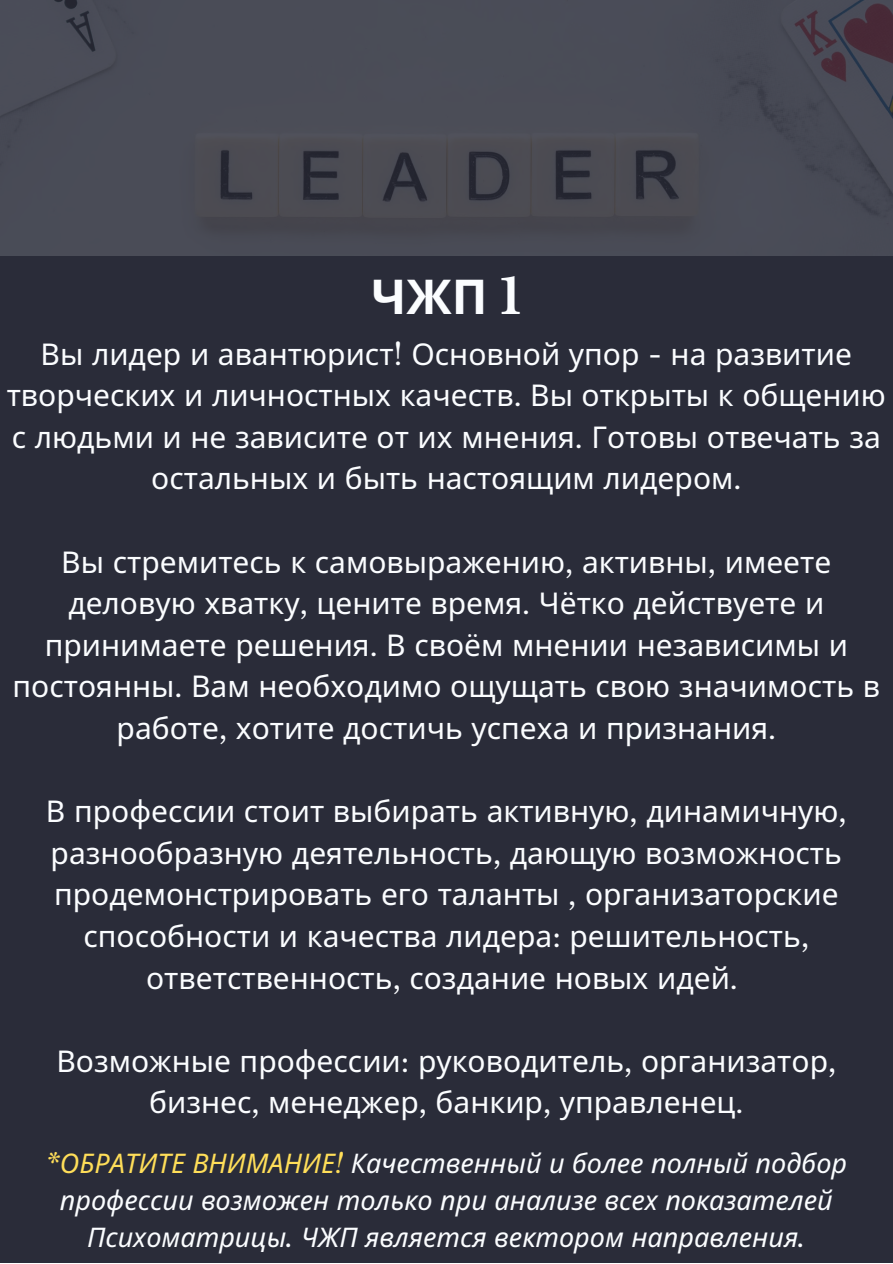
<style>
.page{position:relative;width:893px;height:1264px;background:#fff}
.page>*{position:absolute;margin:0;border:0;box-sizing:border-box;transform-origin:0 0}
.t1{font:700 48px "Noto Sans";color:#fbfdff}
.t2{font:30px/41.5px "Noto Sans";color:#fbfdff;text-align:center}
.t3{font:italic 27px/37px "Noto Sans";color:#fbfdff;text-align:center}
.s1{font-family:"Libre Baskerville"}
.s2{font-family:"Libre Baskerville";color:#ffde59}
.s3{color:#ffde59}
</style>
<div class="page">
<div style="left:0;top:0;width:892px;height:1262px;background:#2a2c39"></div>
<svg style="left:0;top:0;width:892px;height:256px;background:#484954"></svg>
<p class="t1" style="left:371px;top:262px;width:151px">ЧЖП <span class="s1">1</span></p>
<p class="t2" style="left:7px;top:332px;width:880px">Вы лидер и авантюрист<span class="s1">!</span> Основной упор <span class="s1">-</span> на развитие творческих и личностных качеств<span class="s1">.</span> Вы открыты к общению с людьми и не зависите от их мнения<span class="s1">.</span> Готовы отвечать за остальных и быть настоящим лидером<span class="s1">.</span></p>
<p class="t2" style="left:13px;top:540px;width:868px">Вы стремитесь к самовыражению<span class="s1">,</span> активны<span class="s1">,</span> имеете деловую хватку<span class="s1">,</span> цените время<span class="s1">.</span> Чётко действуете и принимаете решения<span class="s1">.</span> В своём мнении независимы и постоянны<span class="s1">.</span> Вам необходимо ощущать свою значимость в работе<span class="s1">,</span> хотите достичь успеха и признания<span class="s1">.</span></p>
<p class="t2" style="left:46px;top:789px;width:802px">В профессии стоит выбирать активную<span class="s1">,</span> динамичную<span class="s1">, </span>разнообразную деятельность<span class="s1">,</span> дающую возможность продемонстрировать его таланты <span class="s1">,</span> организаторские способности и качества лидера<span class="s1">:</span> решительность<span class="s1">, </span>ответственность<span class="s1">,</span> создание новых идей<span class="s1">.</span></p>
<p class="t2" style="left:56px;top:1039px;width:781px">Возможные профессии<span class="s1">:</span> руководитель<span class="s1">,</span> организатор<span class="s1">, </span>бизнес<span class="s1">,</span> менеджер<span class="s1">,</span> банкир<span class="s1">,</span> управленец<span class="s1">.</span></p>
<p class="t3" style="left:45px;top:1143px;width:803px"><span class="s2">*</span><span class="s3">ОБРАТИТЕ ВНИМАНИЕ</span><span class="s2">!</span> Качественный и более полный подбор профессии возможен только при анализе всех показателей<br>Психоматрицы<span class="s1">.</span> ЧЖП является вектором направления<span class="s1">.</span></p>
</div>
